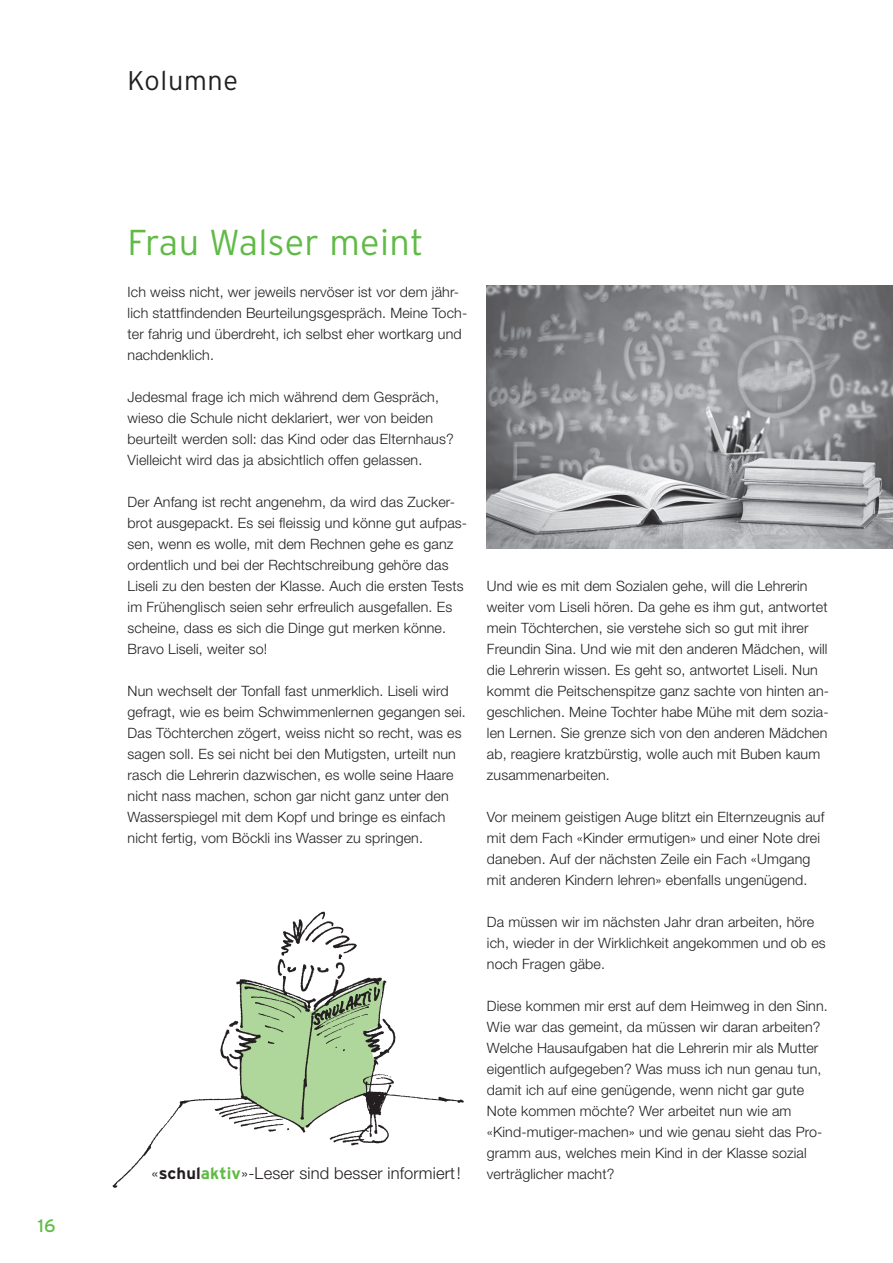
<style>
.page{position:relative;width:893px;height:1263px;background:#fff}
.page>*{position:absolute;margin:0;border:0;box-sizing:border-box;transform-origin:0 0}
.t1{font:300 36px "Interstate";letter-spacing:.01em;color:#60bb46}
.t2{font:300 27px "Interstate";letter-spacing:.025em;color:#231f20}
.t3{font:18px "Interstate";color:#60bb46}
.t4{font:300 16.5px "Helvetica Neue LT Std";letter-spacing:.01em;color:#231f20}
.t5{font:300 14.25px/21px "Helvetica Neue LT Std";letter-spacing:.01em;color:#231f20}
.s1{font-family:"Interstate";font-weight:700}
.s2{font-family:"Interstate";font-weight:700;color:#60bb46}
</style>
<div class="page">
<img style="left:487px;top:285px;width:406px;height:264px">
<img style="left:112px;top:911px;width:352px;height:277px">
<p class="t3" style="left:38px;top:1215px;width:19px">16</p>
<h2 class="t2" style="left:128px;top:65px;width:112px">Kolumne</h2>
<h1 class="t1" style="left:128px;top:222px;width:297px">Frau Walser meint</h1>
<p class="t5" style="left:128px;top:281px;width:341px">Ich weiss nicht, wer jeweils nervöser ist vor dem jähr&shy;lich stattfindenden Beurteilungsgespräch. Meine Toch&shy;ter fahrig und überdreht, ich selbst eher wortkarg und nachdenklich.</p>
<p class="t5" style="left:128px;top:386px;width:328px">Jedesmal frage ich mich während dem Gespräch, wieso die Schule nicht deklariert, wer von beiden beurteilt werden soll: das Kind oder das Elternhaus?<br>Vielleicht wird das ja absichtlich offen gelassen.</p>
<p class="t5" style="left:128px;top:491px;width:341px">Der Anfang ist recht angenehm, da wird das Zucker&shy;brot ausgepackt. Es sei fleissig und könne gut aufpas&shy;sen, wenn es wolle, mit dem Rechnen gehe es ganz ordentlich und bei der Rechtschreibung gehöre das Liseli zu den besten der Klasse. Auch die ersten Tests im Frühenglisch seien sehr erfreulich ausgefallen. Es scheine, dass es sich die Dinge gut merken könne.<br>Bravo Liseli, weiter so!</p>
<p class="t5" style="left:128px;top:680px;width:340px">Nun wechselt der Tonfall fast unmerklich. Liseli wird gefragt, wie es beim Schwimmenlernen gegangen sei.<br>Das Töchterchen zögert, weiss nicht so recht, was es sagen soll. Es sei nicht bei den Mutigsten, urteilt nun rasch die Lehrerin dazwischen, es wolle seine Haare nicht nass machen, schon gar nicht ganz unter den Wasserspiegel mit dem Kopf und bringe es einfach nicht fertig, vom Böckli ins Wasser zu springen.</p>
<p class="t4" style="left:152px;top:1163px;width:311px">«<span class="s1">schul</span><span class="s2">aktiv</span>»-Leser sind besser informiert!</p>
<p class="t5" style="left:487px;top:575px;width:344px">Und wie es mit dem Sozialen gehe, will die Lehrerin weiter vom Liseli hören. Da gehe es ihm gut, antwortet mein Töchterchen, sie verstehe sich so gut mit ihrer Freundin Sina. Und wie mit den anderen Mädchen, will die Lehrerin wissen. Es geht so, antwortet Liseli. Nun kommt die Peitschenspitze ganz sachte von hinten an&shy;geschlichen. Meine Tochter habe Mühe mit dem sozia&shy;len Lernen. Sie grenze sich von den anderen Mädchen ab, reagiere kratzbürstig, wolle auch mit Buben kaum zusammenarbeiten.</p>
<p class="t5" style="left:487px;top:806px;width:339px">Vor meinem geistigen Auge blitzt ein Elternzeugnis auf mit dem Fach «Kinder ermutigen» und einer Note drei daneben. Auf der nächsten Zeile ein Fach «Umgang mit anderen Kindern lehren» ebenfalls ungenügend.</p>
<p class="t5" style="left:487px;top:911px;width:340px">Da müssen wir im nächsten Jahr dran arbeiten, höre ich, wieder in der Wirklichkeit angekommen und ob es noch Fragen gäbe.</p>
<p class="t5" style="left:487px;top:995px;width:342px">Diese kommen mir erst auf dem Heimweg in den Sinn.<br>Wie war das gemeint, da müssen wir daran arbeiten?<br>Welche Hausaufgaben hat die Lehrerin mir als Mutter eigentlich aufgegeben? Was muss ich nun genau tun, damit ich auf eine genügende, wenn nicht gar gute Note kommen möchte? Wer arbeitet nun wie am «Kind-mutiger-machen» und wie genau sieht das Pro&shy;gramm aus, welches mein Kind in der Klasse sozial verträglicher macht?</p>
</div>
